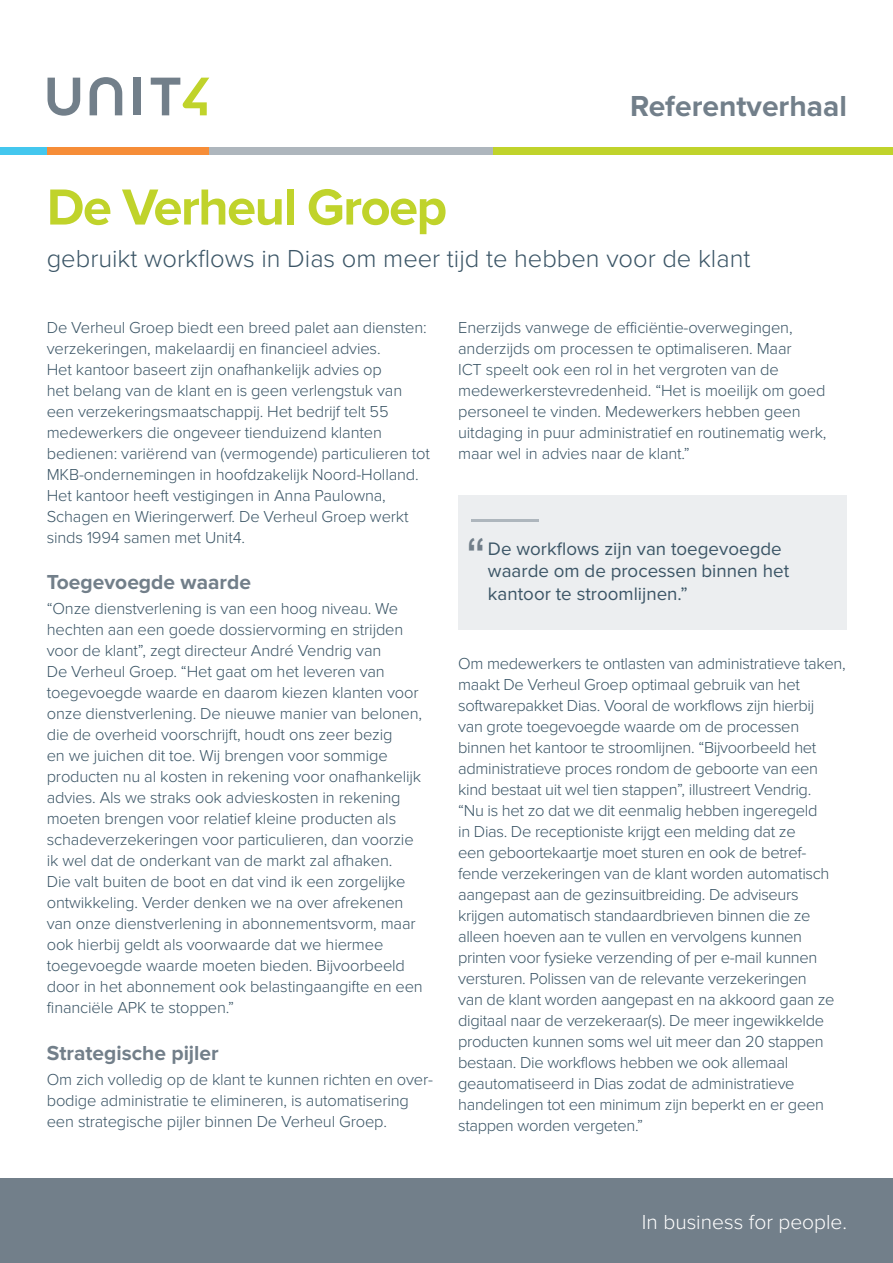
<style>
.page{position:relative;width:893px;height:1263px;background:#fff}
.page>*{position:absolute;margin:0;border:0;box-sizing:border-box;transform-origin:0 0}
.t1{font:700 52.5px "Proxima Nova";letter-spacing:-.03em;color:#c0d32b}
.t2{font:700 30px "Proxima Nova";color:#727f8a}
.t3{font:300 25.5px "Proxima Nova";color:#3b5566}
.t4{font:700 21px "Proxima Nova";color:#727f8a}
.t5{font:300 21px "Proxima Nova";color:#fff}
.t6{font:18.75px/22.5px "Proxima Nova";color:#3b5566}
.t7{font:300 16.5px/21px "Proxima Nova";letter-spacing:-.01em;color:#3b5566}
.s1{font-family:"Arial";font-weight:700;font-size:40.5px;color:#727f8a}
</style>
<div class="page">
<svg style="left:48px;top:78px;width:32px;height:38px"></svg>
<svg style="left:90px;top:77px;width:32px;height:38px"></svg>
<div style="left:133px;top:78px;width:8px;height:37px;background:#727f8a"></div>
<svg style="left:151px;top:78px;width:58px;height:37px"></svg>
<div style="left:0;top:148px;width:48px;height:7px;background:#44c7ee"></div>
<div style="left:48px;top:148px;width:161px;height:7px;background:#f68d38"></div>
<div style="left:209px;top:148px;width:283px;height:7px;background:#aeb6bd"></div>
<div style="left:492px;top:148px;width:401px;height:7px;background:#c0d32b"></div>
<div style="left:0;top:1178px;width:893px;height:85px;background:#727f8a"></div>
<div style="left:458px;top:495px;width:388px;height:134px;background:#eceef0"></div>
<hr style="left:471px;top:519px;width:67px;height:3px;background:#aeb6bd">
<h2 class="t2" style="left:630px;top:88px;width:218px">Referentverhaal</h2>
<h1 class="t1" style="left:47px;top:177px;width:402px">De Verheul Groep</h1>
<h3 class="t3" style="left:47px;top:244px;width:705px">gebruikt workflows in Dias om meer tijd te hebben voor de klant</h3>
<p class="t7" style="left:47px;top:317px;width:385px">De Verheul Groep biedt een breed palet aan diensten: verzekeringen, makelaardij en financieel advies.<br>Het kantoor baseert zijn onafhankelijk advies op<br>het belang van de klant en is geen verlengstuk van een verzekeringsmaatschappij. Het bedrijf telt 55 medewerkers die ongeveer tienduizend klanten bedienen: variërend van (vermogende) particulieren tot MKB-ondernemingen in hoofdzakelijk Noord-Holland.<br>Het kantoor heeft vestigingen in Anna Paulowna, Schagen en Wieringerwerf. De Verheul Groep werkt sinds 1994 samen met Unit4.</p>
<p class="t4" style="left:47px;top:570px;width:206px">Toegevoegde waarde</p>
<p class="t7" style="left:47px;top:598px;width:378px">“Onze dienstverlening is van een hoog niveau. We hechten aan een goede dossiervorming en strijden voor de klant”, zegt directeur André Vendrig van<br>De Verheul Groep. “Het gaat om het leveren van toegevoegde waarde en daarom kiezen klanten voor onze dienstverlening. De nieuwe manier van belonen, die de overheid voorschrijft, houdt ons zeer bezig<br>en we juichen dit toe. Wij brengen voor sommige producten nu al kosten in rekening voor onafhankelijk advies. Als we straks ook advieskosten in rekening moeten brengen voor relatief kleine producten als schadeverzekeringen voor particulieren, dan voorzie ik wel dat de onderkant van de markt zal afhaken.<br>Die valt buiten de boot en dat vind ik een zorgelijke ontwikkeling. Verder denken we na over afrekenen van onze dienstverlening in abonnementsvorm, maar ook hierbij geldt als voorwaarde dat we hiermee toegevoegde waarde moeten bieden. Bijvoorbeeld door in het abonnement ook belastingaangifte en een financiële APK te stoppen.”</p>
<p class="t4" style="left:47px;top:1040px;width:173px">Strategische pijler</p>
<p class="t7" style="left:47px;top:1069px;width:387px">Om zich volledig op de klant te kunnen richten en over&shy;bodige administratie te elimineren, is automatisering een strategische pijler binnen De Verheul Groep.</p>
<p class="t7" style="left:458px;top:317px;width:370px">Enerzijds vanwege de efficiëntie-overwegingen, anderzijds om processen te optimaliseren. Maar<br>ICT speelt ook een rol in het vergroten van de medewerkerstevredenheid. “Het is moeilijk om goed personeel te vinden. Medewerkers hebben geen uitdaging in puur administratief en routinematig werk, maar wel in advies naar de klant.”</p>
<p class="t6" style="left:488px;top:537px;width:303px;text-indent:-21px"><span class="s1">“</span> De workflows zijn van toegevoegde waarde om de processen binnen het kantoor te stroomlijnen.”</p>
<p class="t7" style="left:458px;top:653px;width:389px">Om medewerkers te ontlasten van administratieve taken, maakt De Verheul Groep optimaal gebruik van het softwarepakket Dias. Vooral de workflows zijn hierbij<br>van grote toegevoegde waarde om de processen binnen het kantoor te stroomlijnen. “Bijvoorbeeld het administratieve proces rondom de geboorte van een kind bestaat uit wel tien stappen”, illustreert Vendrig.<br>“Nu is het zo dat we dit eenmalig hebben ingeregeld<br>in Dias. De receptioniste krijgt een melding dat ze<br>een geboortekaartje moet sturen en ook de betref&shy;fende verzekeringen van de klant worden automatisch aangepast aan de gezinsuitbreiding. De adviseurs krijgen automatisch standaardbrieven binnen die ze alleen hoeven aan te vullen en vervolgens kunnen printen voor fysieke verzending of per e-mail kunnen versturen. Polissen van de relevante verzekeringen<br>van de klant worden aangepast en na akkoord gaan ze digitaal naar de verzekeraar(s). De meer ingewikkelde producten kunnen soms wel uit meer dan 20 stappen bestaan. Die workflows hebben we ook allemaal geautomatiseerd in Dias zodat de administratieve handelingen tot een minimum zijn beperkt en er geen stappen worden vergeten.”</p>
<p class="t5" style="left:642px;top:1210px;width:207px">In business for people.</p>
</div>
